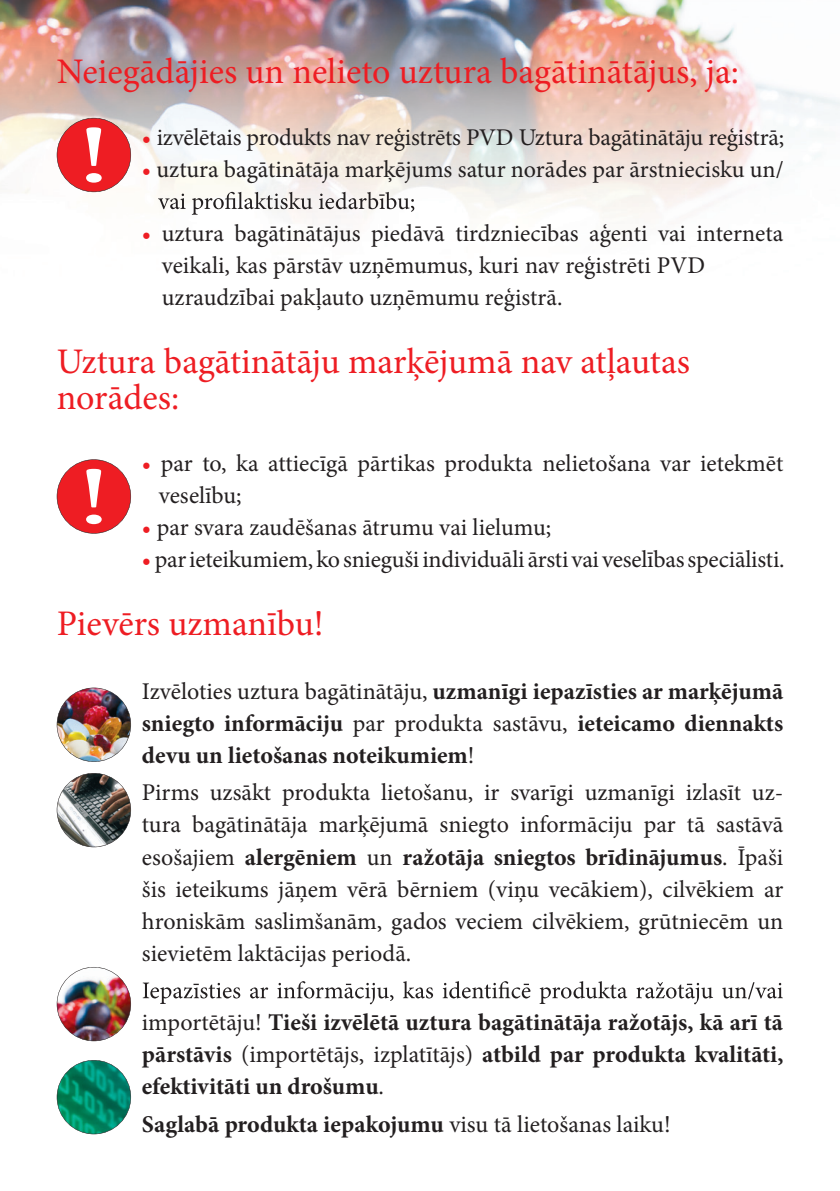
<style>
.page{position:relative;width:840px;height:1191px;background:#fff}
.page>*{position:absolute;margin:0;border:0;box-sizing:border-box;transform-origin:0 0}
.t1{font:36px/36px "Minion Pro";color:#ee1d23}
.t2{font:24px/32px "Minion Pro";letter-spacing:-.005em;color:#231f20}
.t3{font:700 24px/32px "Minion Pro";color:#231f20;text-align:justify}
.s1{color:#ee1d23}
.s2{font-weight:400}
.s3{font-weight:700}
</style>
<div class="page">
<img style="left:0;top:0;width:839px;height:219px">
<svg style="left:158px;top:192px;width:256px;height:23px"></svg>
<svg style="left:143px;top:981px;width:639px;height:23px"></svg>
<svg style="left:57px;top:118px;width:74px;height:74px"></svg>
<svg style="left:57px;top:459px;width:74px;height:74px"></svg>
<img style="left:57px;top:687px;width:74px;height:75px">
<svg style="left:57px;top:773px;width:74px;height:74px"></svg>
<svg style="left:57px;top:1060px;width:74px;height:74px"></svg>
<img style="left:57px;top:967px;width:74px;height:74px">
<h1 class="t1" style="left:57px;top:54px;width:683px">Neiegādājies un nelieto uztura bagātinātājus, ja:</h1>
<p class="t2" style="left:142px;top:121px;width:643px"><span class="s1">•</span> izvēlētais produkts nav reģistrēts PVD Uztura bagātinātāju reģistrā;</p>
<p class="t2" style="left:142px;top:153px;width:643px"><span class="s1">•</span> uztura bagātinātāja marķējums satur norādes par ārstniecisku un/</p>
<p class="t2" style="left:162px;top:217px;width:622px;text-indent:-20px"><span class="s1">•</span> uztura bagātinātājus piedāvā tirdzniecības aģenti vai interneta veikali, kas pārstāv uzņēmumus, kuri nav reģistrēti PVD uzraudzībai pakļauto uzņēmumu reģistrā.</p>
<h1 class="t1" style="left:57px;top:344px;width:634px">Uztura bagātinātāju marķējumā nav atļautas norādes:</h1>
<p class="t2" style="left:159px;top:447px;width:625px;text-indent:-17px"><span class="s1">•</span> par to, ka attiecīgā pārtikas produkta nelietošana var ietekmēt veselību;</p>
<p class="t2" style="left:142px;top:511px;width:410px"><span class="s1">•</span> par svara zaudēšanas ātrumu vai lielumu;</p>
<p class="t2" style="left:142px;top:543px;width:644px"><span class="s1">•</span> parieteikumiem, kosniegušiindividuāli ārsti vai veselībasspeciālisti.</p>
<h1 class="t1" style="left:57px;top:606px;width:268px">Pievērs uzmanību!</h1>
<p class="t3" style="left:142px;top:675px;width:642px"><span class="s2">Izvēloties uztura bagātinātāju,</span> uzmanīgi iepazīsties ar marķējumā sniegto informāciju <span class="s2">par produkta sastāvu,</span> ieteicamo diennakts devu un lietošanas noteikumiem<span class="s2">!</span></p>
<p class="t2" style="left:142px;top:777px;width:642px;text-align:justify">Pirms uzsākt produkta lietošanu, ir svarīgi uzmanīgi izlasīt uz&shy;tura bagātinātāja marķējumā sniegto informāciju par tā sastāvā esošajiem <span class="s3">alergēniem</span> un <span class="s3">ražotāja sniegtos brīdinājumus</span>. Īpaši šis ieteikums jāņem vērā bērniem (viņu vecākiem), cilvēkiem ar hroniskām saslimšanām, gados veciem cilvēkiem, grūtniecēm un sievietēm laktācijas periodā.</p>
<p class="t3" style="left:142px;top:1006px;width:642px"><span class="s2">importētāju!</span> Tieši izvēlētā uztura bagātinātāja ražotājs, kā arī tā pārstāvis <span class="s2">(importētājs, izplatītājs)</span> atbild par produkta kvalitāti, efektivitāti un drošumu<span class="s2">.</span></p>
<p class="t3" style="left:142px;top:1108px;width:530px">Saglabā produkta iepakojumu <span class="s2">visu tā lietošanas laiku!</span></p>
</div>
